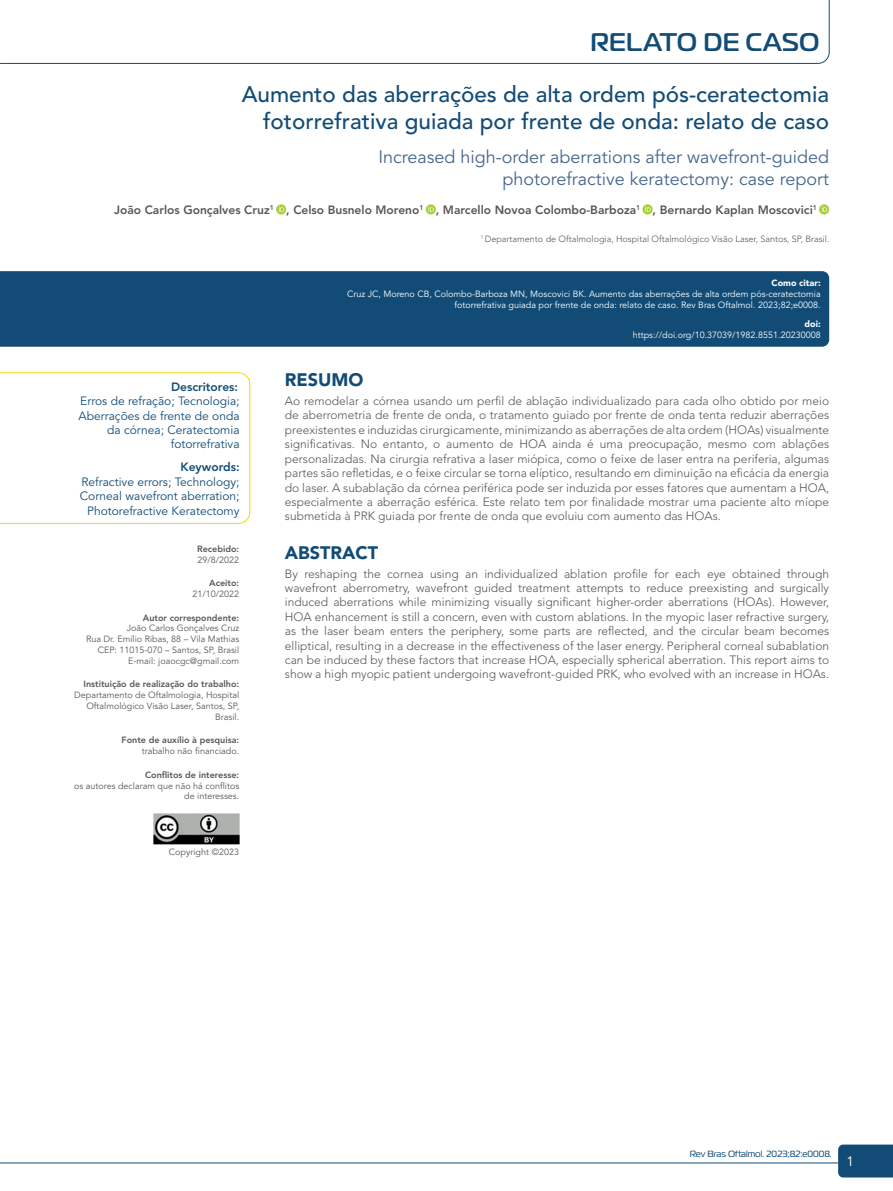
<style>
.page{position:relative;width:893px;height:1191px;background:#fff}
.page>*{position:absolute;margin:0;border:0;box-sizing:border-box;transform-origin:0 0}
.t1{font:500 25.5px "Magistral";letter-spacing:.01em;color:#124c76}
.t2{font:500 22.5px/27px "Avenir LT Std";color:#124c76;text-align:right}
.t3{font:18px/21.6px "Avenir LT Std";color:#47668d;text-align:right}
.t4{font:900 18px "Avenir LT Std";color:#124c76}
.t5{font:13.5px "Avenir LT Std";color:#fff}
.t6{font:300 12px/14.4px "Avenir LT Std";color:#575756;text-align:justify}
.t7{font:12px/14.4px "Avenir LT Std";color:#124c76;text-align:right}
.t8{font:800 12px "Avenir LT Std";color:#575756}
.t9{font:800 12px "Avenir LT Std";color:#124c76}
.t10{font:9px/10.8px "Avenir LT Std";color:#575756;text-align:right}
.t11{font:9px/10.8px "Avenir LT Std";color:#fff;text-align:right}
.t12{font:800 9px "Avenir LT Std";color:#575756}
.t13{font:300 9px "Avenir LT Std";color:#575756}
.t14{font:9px "Magistral";color:#124c76}
.t15{font:900 9px "Avenir LT Std";color:#fff}
</style>
<div class="page">
<div style="left:838px;top:1144px;width:55px;height:33px;background:#124c76"></div>
<hr style="left:0;top:1162px;width:838px;height:1px;background:#124c76">
<svg style="left:1px;top:0;width:829px;height:64px"></svg>
<svg style="left:0;top:372px;width:250px;height:152px"></svg>
<div style="left:0;top:271px;width:829px;height:76px;background:#124c76"></div>
<svg style="left:276px;top:204px;width:10px;height:10px"></svg>
<svg style="left:279px;top:206px;width:5px;height:6px"></svg>
<svg style="left:426px;top:204px;width:10px;height:10px"></svg>
<svg style="left:428px;top:206px;width:6px;height:6px"></svg>
<div style="left:642px;top:204px;width:11px;height:10px;background:#a6cf38;border-radius:50%"></div>
<svg style="left:645px;top:206px;width:6px;height:6px"></svg>
<svg style="left:819px;top:204px;width:10px;height:10px"></svg>
<svg style="left:822px;top:206px;width:5px;height:6px"></svg>
<img style="left:153px;top:814px;width:86px;height:30px">
<h1 class="t1" style="left:590px;top:27px;width:231px">RELATO DE CASO</h1>
<h2 class="t2" style="left:242px;top:81px;width:589px">Aumento das aberrações de alta ordem pós-ceratectomia fotorrefrativa guiada por frente de onda: relato de caso</h2>
<h3 class="t3" style="left:378px;top:147px;width:452px">Increased high-order aberrations after wavefront-guided photorefractive keratectomy: case report</h3>
<p class="t8" style="left:114px;top:203px;width:704px">João Carlos Gonçalves Cruz<sup>1</sup> , Celso Busnelo Moreno<sup>1</sup> , Marcello Novoa Colombo-Barboza<sup>1</sup> , Bernardo Kaplan Moscovici<sup>1</sup></p>
<p class="t13" style="left:481px;top:234px;width:350px"><sup>1</sup> Departamento de Oftalmologia, Hospital Oftalmológico Visão Laser, Santos, SP, Brasil.</p>
<p class="t9" style="left:171px;top:379px;width:69px">Descritores:</p>
<p class="t7" style="left:78px;top:394px;width:163px">Erros de refração; Tecnologia;<br>Aberrações de frente de onda da córnea; Ceratectomia fotorrefrativa</p>
<p class="t9" style="left:181px;top:460px;width:61px">Keywords:</p>
<p class="t7" style="left:80px;top:475px;width:161px">Refractive errors; Technology;<br>Corneal wavefront aberration;<br>Photorefractive Keratectomy</p>
<p class="t12" style="left:197px;top:543px;width:44px">Recebido:</p>
<p class="t10" style="left:197px;top:554px;width:43px">29/8/2022</p>
<p class="t12" style="left:209px;top:578px;width:31px">Aceito:</p>
<p class="t10" style="left:192px;top:589px;width:48px">21/10/2022</p>
<p class="t12" style="left:143px;top:612px;width:98px">Autor correspondente:</p>
<p class="t10" style="left:86px;top:623px;width:155px">João Carlos Gonçalves Cruz<br>Rua Dr. Emílio Ribas, 88 – Vila Mathias<br>CEP: 11015-070 – Santos, SP, Brasil<br>E-mail: joaocgc@gmail.com</p>
<p class="t12" style="left:83px;top:679px;width:157px">Instituição de realização do trabalho:</p>
<p class="t10" style="left:74px;top:690px;width:166px">Departamento de Oftalmologia, Hospital<br>Oftalmológico Visão Laser, Santos, SP,<br>Brasil.</p>
<p class="t12" style="left:122px;top:735px;width:119px">Fonte de auxílio à pesquisa:</p>
<p class="t10" style="left:142px;top:746px;width:99px">trabalho não financiado.</p>
<p class="t12" style="left:145px;top:769px;width:96px">Conflitos de interesse:</p>
<p class="t10" style="left:74px;top:780px;width:166px">os autores declaram que não há conflitos de interesses.</p>
<p class="t10" style="left:169px;top:847px;width:72px">Copyright ©2023</p>
<p class="t15" style="left:771px;top:278px;width:51px">Como citar:</p>
<p class="t11" style="left:347px;top:289px;width:475px">Cruz JC, Moreno CB, Colombo-Barboza MN, Moscovici BK. Aumento das aberrações de alta ordem pós-ceratectomia fotorrefrativa guiada por frente de onda: relato de caso. Rev Bras Oftalmol. 2023;82;e0008.</p>
<p class="t15" style="left:804px;top:319px;width:18px">doi:</p>
<p class="t11" style="left:633px;top:330px;width:189px">https://doi.org/10.37039/1982.8551.20230008</p>
<h3 class="t4" style="left:285px;top:369px;width:80px">RESUMO</h3>
<p class="t6" style="left:285px;top:394px;width:546px">Ao remodelar a córnea usando um perfil de ablação individualizado para cada olho obtido por meio de aberrometria de frente de onda, o tratamento guiado por frente de onda tenta reduzir aberrações preexistentes e induzidas cirurgicamente, minimizando as aberrações de alta ordem (HOAs) visualmente significativas. No entanto, o aumento de HOA ainda é uma preocupação, mesmo com ablações personalizadas. Na cirurgia refrativa a laser miópica, como o feixe de laser entra na periferia, algumas partes são refletidas, e o feixe circular se torna elíptico, resultando em diminuição na eficácia da energia do laser. A subablação da córnea periférica pode ser induzida por esses fatores que aumentam a HOA, especialmente a aberração esférica. Este relato tem por finalidade mostrar uma paciente alto míope submetida à PRK guiada por frente de onda que evoluiu com aumento das HOAs.</p>
<h3 class="t4" style="left:285px;top:542px;width:95px">ABSTRACT</h3>
<p class="t6" style="left:285px;top:566px;width:546px">By reshaping the cornea using an individualized ablation profile for each eye obtained through wavefront aberrometry, wavefront guided treatment attempts to reduce preexisting and surgically induced aberrations while minimizing visually significant higher-order aberrations (HOAs). However, HOA enhancement is still a concern, even with custom ablations. In the myopic laser refractive surgery, as the laser beam enters the periphery, some parts are reflected, and the circular beam becomes elliptical, resulting in a decrease in the effectiveness of the laser energy. Peripheral corneal subablation can be induced by these factors that increase HOA, especially spherical aberration. This report aims to show a high myopic patient undergoing wavefront-guided PRK, who evolved with an increase in HOAs.</p>
<p class="t14" style="left:690px;top:1147px;width:143px">Rev Bras Oftalmol. 2023;82:e0008.</p>
<p class="t5" style="left:847px;top:1153px;width:9px">1</p>
</div>
